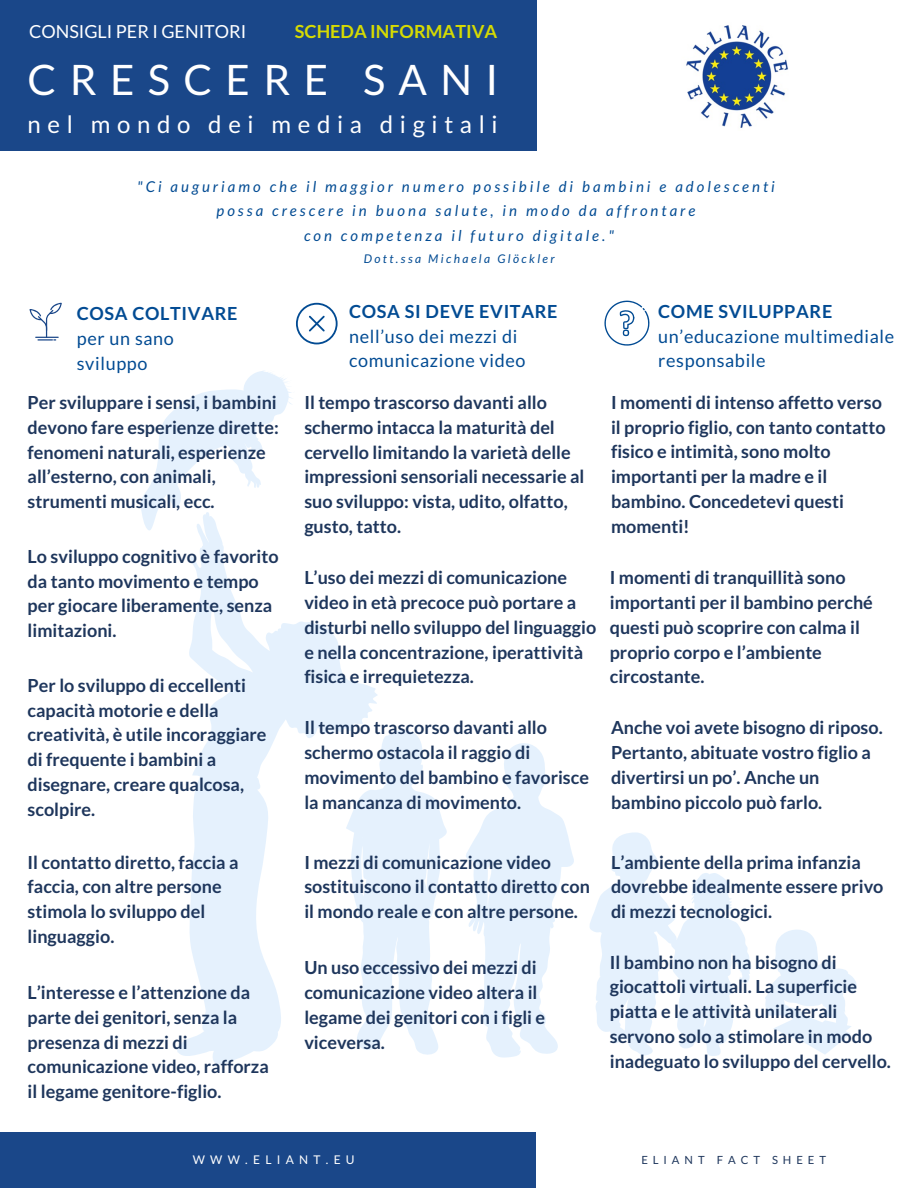
<style>
.page{position:relative;width:918px;height:1188px;background:#fff}
.page>*{position:absolute;margin:0;border:0;box-sizing:border-box;transform-origin:0 0}
.t1{font:42px "Lato";letter-spacing:.32em;color:#fff}
.t2{font:24px "Lato";letter-spacing:.275em;color:#fff}
.t3{font:700 18px/24.8px "Lato";color:#1e365c}
.t4{font:18px/24.8px "Lato";letter-spacing:.035em;color:#024b93}
.t5{font:700 18px "Lato";letter-spacing:.035em;color:#024b93}
.t6{font:18px "Lato";color:#fff}
.t7{font:700 18px "Lato";color:#d6db02}
.t8{font:italic 15px/24.8px "Lato";letter-spacing:.2em;color:#024b93;text-align:center}
.t9{font:italic 12px "Lato";letter-spacing:.2em;color:#024b93}
.t10{font:12px "Lato";letter-spacing:.44em;color:#fff}
.t11{font:11.25px "Lato";letter-spacing:.44em;color:#1e365c}
</style>
<div class="page">
<div style="left:0;top:0;width:537px;height:151px;background:#1a4789"></div>
<div style="left:0;top:1133px;width:539px;height:55px;background:#1a4789"></div>
<img style="left:686px;top:25px;width:103px;height:103px">
<div style="left:537px;top:1133px;width:381px;height:55px;background:#fff"></div>
<svg style="left:30px;top:303px;width:32px;height:38px"></svg>
<svg style="left:378px;top:730px;width:69px;height:325px"></svg>
<svg style="left:466px;top:743px;width:108px;height:315px"></svg>
<svg style="left:141px;top:371px;width:150px;height:160px"></svg>
<svg style="left:176px;top:511px;width:202px;height:553px"></svg>
<svg style="left:765px;top:929px;width:92px;height:125px"></svg>
<svg style="left:589px;top:832px;width:163px;height:224px"></svg>
<svg style="left:296px;top:303px;width:42px;height:41px"></svg>
<svg style="left:604px;top:301px;width:45px;height:45px"></svg>
<p class="t6" style="left:29px;top:20px;width:219px">CONSIGLI PER I GENITORI</p>
<p class="t7" style="left:295px;top:20px;width:204px">SCHEDA INFORMATIVA</p>
<h1 class="t1" style="left:28px;top:54px;width:472px">CRESCERE SANI</h1>
<h2 class="t2" style="left:28px;top:109px;width:472px">nel mondo dei media digitali</h2>
<p class="t8" style="left:137px;top:174px;width:639px">"Ci auguriamo che il maggior numero possibile di bambini e adolescenti possa crescere in buona salute, in modo da affrontare<br>con competenza il futuro digitale."</p>
<p class="t9" style="left:364px;top:251px;width:192px">Dott.ssa Michaela Glöckler</p>
<p class="t5" style="left:77px;top:302px;width:162px">COSA COLTIVARE</p>
<p class="t4" style="left:77px;top:326px;width:99px">per un sano sviluppo</p>
<p class="t3" style="left:28px;top:390px;width:253px">Per sviluppare i sensi, i bambini devono fare esperienze dirette: fenomeni naturali, esperienze all’esterno, con animali, strumenti musicali, ecc.</p>
<p class="t3" style="left:28px;top:544px;width:253px">Lo sviluppo cognitivo è favorito da tanto movimento e tempo per giocare liberamente, senza limitazioni.</p>
<p class="t3" style="left:28px;top:672px;width:240px">Per lo sviluppo di eccellenti capacità motorie e della creatività, è utile incoraggiare di frequente i bambini a disegnare, creare qualcosa, scolpire.</p>
<p class="t3" style="left:28px;top:849px;width:212px">Il contatto diretto, faccia a faccia, con altre persone stimola lo sviluppo del linguaggio.</p>
<p class="t3" style="left:28px;top:980px;width:243px">L’interesse e l’attenzione da parte dei genitori, senza la presenza di mezzi di comunicazione video, rafforza il legame genitore-figlio.</p>
<p class="t5" style="left:349px;top:300px;width:210px">COSA SI DEVE EVITARE</p>
<p class="t4" style="left:349px;top:323px;width:178px">nell’uso dei mezzi di comunicazione video</p>
<p class="t3" style="left:304px;top:390px;width:282px">Il tempo trascorso davanti allo schermo intacca la maturità del cervello limitando la varietà delle impressioni sensoriali necessarie al suo sviluppo: vista, udito, olfatto, gusto, tatto.</p>
<p class="t3" style="left:304px;top:565px;width:293px">L’uso dei mezzi di comunicazione video in età precoce può portare a disturbi nello sviluppo del linguaggio e nella concentrazione, iperattività fisica e irrequietezza.</p>
<p class="t3" style="left:304px;top:715px;width:286px">Il tempo trascorso davanti allo schermo ostacola il raggio di movimento del bambino e favorisce la mancanza di movimento.</p>
<p class="t5" style="left:658px;top:300px;width:176px">COME SVILUPPARE</p>
<p class="t4" style="left:658px;top:323px;width:238px">un’educazione multimediale responsabile</p>
<p class="t3" style="left:611px;top:389px;width:276px">I momenti di intenso affetto verso il proprio figlio, con tanto contatto fisico e intimità, sono molto importanti per la madre e il bambino. Concedetevi questi momenti!</p>
<p class="t3" style="left:610px;top:565px;width:265px">I momenti di tranquillità sono importanti per il bambino perché questi può scoprire con calma il proprio corpo e l’ambiente circostante.</p>
<p class="t3" style="left:611px;top:715px;width:273px">Anche voi avete bisogno di riposo.<br>Pertanto, abituate vostro figlio a divertirsi un po’. Anche un bambino piccolo può farlo.</p>
<p class="t3" style="left:304px;top:849px;width:287px">I mezzi di comunicazione video sostituiscono il contatto diretto con il mondo reale e con altre persone.</p>
<p class="t3" style="left:304px;top:955px;width:242px">Un uso eccessivo dei mezzi di comunicazione video altera il legame dei genitori con i figli e viceversa.</p>
<p class="t3" style="left:611px;top:849px;width:274px">L’ambiente della prima infanzia dovrebbe idealmente essere privo di mezzi tecnologici.</p>
<p class="t3" style="left:610px;top:949px;width:283px">Il bambino non ha bisogno di giocattoli virtuali. La superficie piatta e le attività unilaterali servono solo a stimolare in modo inadeguato lo sviluppo del cervello.</p>
<p class="t10" style="left:193px;top:1153px;width:163px">WWW.ELIANT.EU</p>
<p class="t11" style="left:641px;top:1153px;width:186px">ELIANT FACT SHEET</p>
</div>
